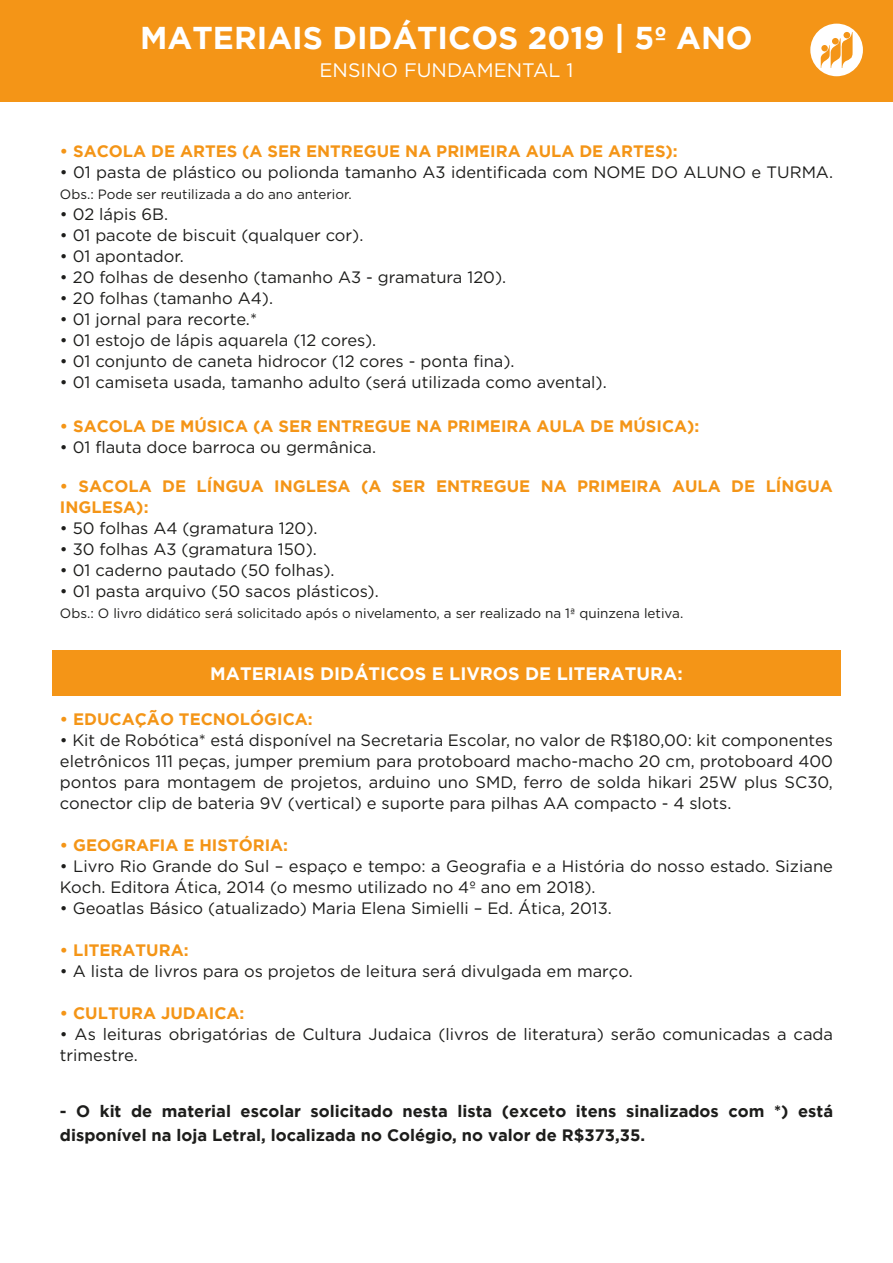
<style>
.page{position:relative;width:893px;height:1263px;background:#fff}
.page>*{position:absolute;margin:0;border:0;box-sizing:border-box;transform-origin:0 0}
.t1{font:700 31.5px "Gotham";color:#fff}
.t2{font:19.5px "Gotham";color:#fff}
.t3{font:700 18px "Gotham";color:#fff}
.t4{font:16.5px/21px "Gotham";color:#1d1d1b}
.t5{font:700 16.5px/21px "Gotham";color:#f49517}
.t6{font:700 16.5px/24px "Gotham";color:#1d1d1b}
.t7{font:13.5px "Gotham";color:#1d1d1b}
</style>
<div class="page">
<div style="left:0;top:0;width:893px;height:101px;background:#f49517"></div>
<svg style="left:810px;top:24px;width:53px;height:52px"></svg>
<div style="left:52px;top:650px;width:788px;height:46px;background:#f49517"></div>
<h1 class="t1" style="left:140px;top:19px;width:614px">MATERIAIS DIDÁTICOS 2019 | 5º ANO</h1>
<p class="t2" style="left:320px;top:60px;width:255px">ENSINO FUNDAMENTAL 1</p>
<p class="t5" style="left:60px;top:141px;width:619px">• SACOLA DE ARTES (A SER ENTREGUE NA PRIMEIRA AULA DE ARTES):</p>
<p class="t4" style="left:60px;top:162px;width:775px">• 01 pasta de plástico ou polionda tamanho A3 identificada com NOME DO ALUNO e TURMA.</p>
<p class="t7" style="left:60px;top:187px;width:293px">Obs.: Pode ser reutilizada a do ano anterior.</p>
<p class="t4" style="left:60px;top:204px;width:110px">• 02 lápis 6B.</p>
<p class="t4" style="left:60px;top:225px;width:305px">• 01 pacote de biscuit (qualquer cor).</p>
<p class="t4" style="left:60px;top:246px;width:125px">• 01 apontador.</p>
<p class="t4" style="left:60px;top:267px;width:448px">• 20 folhas de desenho (tamanho A3 - gramatura 120).</p>
<p class="t4" style="left:60px;top:288px;width:215px">• 20 folhas (tamanho A4).</p>
<p class="t4" style="left:60px;top:309px;width:199px">• 01 jornal para recorte.*</p>
<p class="t4" style="left:60px;top:330px;width:318px">• 01 estojo de lápis aquarela (12 cores).</p>
<p class="t4" style="left:60px;top:351px;width:456px">• 01 conjunto de caneta hidrocor (12 cores - ponta fina).</p>
<p class="t4" style="left:60px;top:372px;width:548px">• 01 camiseta usada, tamanho adulto (será utilizada como avental).</p>
<p class="t5" style="left:60px;top:415px;width:641px">• SACOLA DE MÚSICA (A SER ENTREGUE NA PRIMEIRA AULA DE MÚSICA):</p>
<p class="t4" style="left:60px;top:436px;width:318px">• 01 flauta doce barroca ou germânica.</p>
<p class="t5" style="left:60px;top:476px;width:774px">• SACOLA DE LÍNGUA INGLESA (A SER ENTREGUE NA PRIMEIRA AULA DE LÍNGUA<br>INGLESA):</p>
<p class="t4" style="left:60px;top:518px;width:259px">• 50 folhas A4 (gramatura 120).</p>
<p class="t4" style="left:60px;top:539px;width:258px">• 30 folhas A3 (gramatura 150).</p>
<p class="t4" style="left:60px;top:560px;width:276px">• 01 caderno pautado (50 folhas).</p>
<p class="t4" style="left:60px;top:581px;width:320px">• 01 pasta arquivo (50 sacos plásticos).</p>
<p class="t7" style="left:60px;top:606px;width:625px">Obs.: O livro didático será solicitado após o nivelamento, a ser realizado na 1ª quinzena letiva.</p>
<p class="t3" style="left:210px;top:663px;width:474px">MATERIAIS DIDÁTICOS E LIVROS DE LITERATURA:</p>
<p class="t5" style="left:60px;top:708px;width:254px">• EDUCAÇÃO TECNOLÓGICA:</p>
<p class="t4" style="left:60px;top:729px;width:775px;text-align:justify">• Kit de Robótica* está disponível na Secretaria Escolar, no valor de R$180,00: kit componentes eletrônicos 111 peças, jumper premium para protoboard macho-macho 20 cm, protoboard 400 pontos para montagem de projetos, arduino uno SMD, ferro de solda hikari 25W plus SC30, conector clip de bateria 9V (vertical) e suporte para pilhas AA compacto - 4 slots.</p>
<p class="t5" style="left:60px;top:834px;width:230px">• GEOGRAFIA E HISTÓRIA:</p>
<p class="t4" style="left:60px;top:855px;width:774px">• Livro Rio Grande do Sul – espaço e tempo: a Geografia e a História do nosso estado. Siziane<br>Koch. Editora Ática, 2014 (o mesmo utilizado no 4º ano em 2018).</p>
<p class="t4" style="left:60px;top:897px;width:553px">• Geoatlas Básico (atualizado) Maria Elena Simielli – Ed. Ática, 2013.</p>
<p class="t5" style="left:60px;top:939px;width:130px">• LITERATURA:</p>
<p class="t4" style="left:60px;top:960px;width:574px">• A lista de livros para os projetos de leitura será divulgada em março.</p>
<p class="t5" style="left:60px;top:1002px;width:186px">• CULTURA JUDAICA:</p>
<p class="t4" style="left:60px;top:1023px;width:775px">• As leituras obrigatórias de Cultura Judaica (livros de literatura) serão comunicadas a cada trimestre.</p>
<p class="t6" style="left:60px;top:1099px;width:775px">- O kit de material escolar solicitado nesta lista (exceto itens sinalizados com *) está disponível na loja Letral, localizada no Colégio, no valor de R$373,35.</p>
</div>
